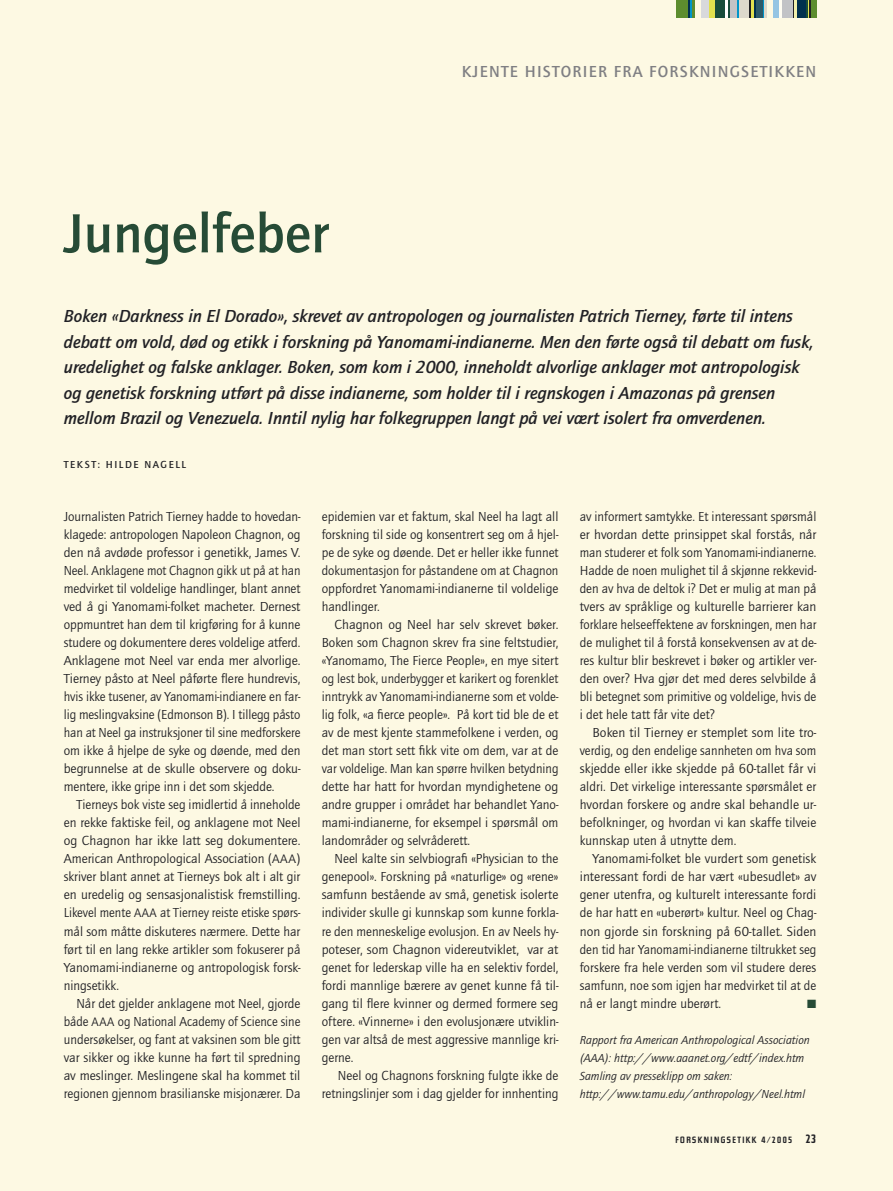
<style>
.page{position:relative;width:893px;height:1191px;background:#fdf9e3}
.page>*{position:absolute;margin:0;border:0;box-sizing:border-box;transform-origin:0 0}
.historie-tittel{font:700 57px "Quay Itc T";color:#264b36}
._05_ingress{font:italic 700 18px/25.5px "Quay Itc T";color:#212125}
.Kolumnetittel_høyre{font:700 16.5px "Quay Itc T";letter-spacing:.075em;color:#7f7f83}
._00_brød_innrykk{font:13.5px/18px "Quay Itc T";color:#212125;text-align:justify}
._00_brød{font:13.5px/18px "Quay Itc T";letter-spacing:-.005em;color:#212125;text-align:justify}
.kilde{font:italic 12px/18px "Quay Itc T";color:#212125}
._00_brød_innrykk-2{font:12px "Zapf Dingbats ITC";color:#264b36}
.byline{font:700 10.5px "Quay Itc T";letter-spacing:.15em;color:#212125}
.t1{font:700 9px "Steile Futura BQ";letter-spacing:.16em;color:#212125}
.s1{font-size:12.75px}
.s2{font-size:12px}
</style>
<div class="page">
<div style="left:811px;top:0;width:5px;height:17px;background:#5d8d2e"></div>
<svg style="left:806px;top:0;width:5px;height:17px"></svg>
<div style="left:797px;top:0;width:9px;height:17px;background:#00304e"></div>
<hr style="left:794px;top:0;width:3px;height:17px;background:#f0efac">
<svg style="left:792px;top:0;width:2px;height:17px"></svg>
<div style="left:782px;top:0;width:10px;height:17px;background:#c2c3c6"></div>
<hr style="left:779px;top:0;width:3px;height:17px;background:#fefcf1">
<div style="left:773px;top:0;width:6px;height:17px;background:#95c5e3"></div>
<hr style="left:764px;top:0;width:3px;height:17px;background:#ddd9cc">
<svg style="left:762px;top:0;width:2px;height:17px"></svg>
<div style="left:756px;top:0;width:6px;height:17px;background:#2d5a69"></div>
<hr style="left:753px;top:0;width:3px;height:17px;background:#00304e">
<hr style="left:750px;top:0;width:3px;height:17px;background:#e1e04f">
<svg style="left:749px;top:0;width:1px;height:17px"></svg>
<div style="left:738px;top:0;width:11px;height:17px;background:#ddd9cc"></div>
<svg style="left:737px;top:0;width:1px;height:17px"></svg>
<div style="left:729px;top:0;width:8px;height:17px;background:#c2c3c6"></div>
<svg style="left:728px;top:0;width:1px;height:17px"></svg>
<hr style="left:725px;top:0;width:3px;height:17px;background:#fff">
<div style="left:714px;top:0;width:11px;height:17px;background:#184c3b"></div>
<div style="left:708px;top:0;width:6px;height:17px;background:#e1e04f"></div>
<div style="left:701px;top:0;width:7px;height:17px;background:#d8d9db"></div>
<hr style="left:692px;top:0;width:3px;height:17px;background:#5d8d2e">
<svg style="left:690px;top:0;width:2px;height:17px"></svg>
<hr style="left:687px;top:0;width:3px;height:17px;background:#00304e">
<div style="left:676px;top:0;width:11px;height:17px;background:#5d8d2e"></div>
<p class="historie-tittel" style="left:64px;top:200px;width:266px">Jungelfeber</p>
<p class="Kolumnetittel_høyre" style="left:462px;top:61px;width:356px">KJENTE HISTORIER FRA FORSKNINGSETIKKEN</p>
<p class="_05_ingress" style="left:64px;top:303px;width:751px">Boken «Darkness in El Dorado», skrevet av antropologen og journalisten Patrich Tierney, førte til intens debatt om vold, død og etikk i forskning på Yanomami-indianerne. Men den førte også til debatt om fusk, uredelighet og falske anklager. Boken, som kom i 2000, inneholdt alvorlige anklager mot antropologisk og genetisk forskning utført på disse indianerne, som holder til i regnskogen i Amazonas på grensen mellom Brazil og Venezuela. Inntil nylig har folkegruppen langt på vei vært isolert fra omverdenen.</p>
<p class="byline" style="left:64px;top:458px;width:124px">TEKST: HILDE NAGELL</p>
<p class="_00_brød" style="left:64px;top:507px;width:238px">Journalisten Patrich Tierney hadde to hovedan&shy;klagede: antropologen Napoleon Chagnon, og den nå avdøde professor i genetikk, James V.<br>Neel. Anklagene mot Chagnon gikk ut på at han medvirket til voldelige handlinger, blant annet ved å gi Yanomami-folket macheter. Dernest oppmuntret han dem til krigføring for å kunne studere og dokumentere deres voldelige atferd.<br>Anklagene mot Neel var enda mer alvorlige.<br>Tierney påsto at Neel påførte flere hundrevis, hvis ikke tusener, av Yanomami-indianere en far&shy;lig meslingvaksine (Edmonson B). I tillegg påsto han at Neel ga instruksjoner til sine medforskere om ikke å hjelpe de syke og døende, med den begrunnelse at de skulle observere og doku&shy;mentere, ikke gripe inn i det som skjedde.</p>
<p class="_00_brød_innrykk" style="left:64px;top:795px;width:238px;text-indent:13px">Tierneys bok viste seg imidlertid å inneholde en rekke faktiske feil, og anklagene mot Neel og Chagnon har ikke latt seg dokumentere.<br>American Anthropological Association (<span class="s1">AAA</span>) skriver blant annet at Tierneys bok alt i alt gir en uredelig og sensasjonalistisk fremstilling.<br>Likevel mente <span class="s1">AAA</span> at Tierney reiste etiske spørs&shy;mål som måtte diskuteres nærmere. Dette har ført til en lang rekke artikler som fokuserer på Yanomami-indianerne og antropologisk forsk&shy;ningsetikk.</p>
<p class="_00_brød_innrykk" style="left:64px;top:993px;width:238px;text-indent:13px">Når det gjelder anklagene mot Neel, gjorde både <span class="s1">AAA</span> og National Academy of Science sine undersøkelser, og fant at vaksinen som ble gitt var sikker og ikke kunne ha ført til spredning av meslinger. Meslingene skal ha kommet til regionen gjennom brasilianske misjonærer. Da</p>
<p class="_00_brød_innrykk" style="left:322px;top:507px;width:238px">epidemien var et faktum, skal Neel ha lagt all forskning til side og konsentrert seg om å hjel&shy;pe de syke og døende. Det er heller ikke funnet dokumentasjon for påstandene om at Chagnon oppfordret Yanomami-indianerne til voldelige handlinger.</p>
<p class="_00_brød_innrykk" style="left:322px;top:615px;width:238px;text-indent:13px">Chagnon og Neel har selv skrevet bøker.<br>Boken som Chagnon skrev fra sine feltstudier, «Yanomamo, The Fierce People», en mye sitert og lest bok, underbygger et karikert og forenklet inntrykk av Yanomami-indianerne som et volde&shy;lig folk, «a fierce people». På kort tid ble de et av de mest kjente stammefolkene i verden, og det man stort sett fikk vite om dem, var at de var voldelige. Man kan spørre hvilken betydning dette har hatt for hvordan myndighetene og andre grupper i området har behandlet Yano&shy;mami-indianerne, for eksempel i spørsmål om landområder og selvråderett.</p>
<p class="_00_brød_innrykk" style="left:322px;top:849px;width:238px;text-indent:13px">Neel kalte sin selvbiografi «Physician to the genepool». Forskning på «naturlige» og «rene» samfunn bestående av små, genetisk isolerte individer skulle gi kunnskap som kunne forkla&shy;re den menneskelige evolusjon. En av Neels hy&shy;poteser, som Chagnon videreutviklet, var at genet for lederskap ville ha en selektiv fordel, fordi mannlige bærere av genet kunne få til&shy;gang til flere kvinner og dermed formere seg oftere. «Vinnerne» i den evolusjonære utviklin&shy;gen var altså de mest aggressive mannlige kri&shy;gerne.</p>
<p class="_00_brød_innrykk" style="left:322px;top:1065px;width:238px;text-align:right">Neel og Chagnons forskning fulgte ikke de retningslinjer som i dag gjelder for innhenting</p>
<p class="_00_brød_innrykk" style="left:580px;top:507px;width:238px">av informert samtykke. Et interessant spørsmål er hvordan dette prinsippet skal forstås, når man studerer et folk som Yanomami-indianerne.<br>Hadde de noen mulighet til å skjønne rekkevid&shy;den av hva de deltok i? Det er mulig at man på tvers av språklige og kulturelle barrierer kan forklare helseeffektene av forskningen, men har de mulighet til å forstå konsekvensen av at de&shy;res kultur blir beskrevet i bøker og artikler ver&shy;den over? Hva gjør det med deres selvbilde å bli betegnet som primitive og voldelige, hvis de i det hele tatt får vite det?</p>
<p class="_00_brød_innrykk" style="left:580px;top:723px;width:238px;text-indent:13px">Boken til Tierney er stemplet som lite tro&shy;verdig, og den endelige sannheten om hva som skjedde eller ikke skjedde på 60-tallet får vi aldri. Det virkelige interessante spørsmålet er hvordan forskere og andre skal behandle ur&shy;befolkninger, og hvordan vi kan skaffe tilveie kunnskap uten å utnytte dem.</p>
<p class="_00_brød_innrykk" style="left:580px;top:849px;width:238px;text-indent:13px">Yanomami-folket ble vurdert som genetisk interessant fordi de har vært «ubesudlet» av gener utenfra, og kulturelt interessante fordi de har hatt en «uberørt» kultur. Neel og Chag&shy;non gjorde sin forskning på 60-tallet. Siden den tid har Yanomami-indianerne tiltrukket seg forskere fra hele verden som vil studere deres samfunn, noe som igjen har medvirket til at de nå er langt mindre uberørt.</p>
<p class="_00_brød_innrykk-2" style="left:807px;top:997px;width:11px">■</p>
<p class="kilde" style="left:580px;top:1030px;width:232px">Rapport fra American Anthropological Association (AAA): http://www.aaanet.org/edtf/index.htm</p>
<p class="kilde" style="left:580px;top:1066px;width:154px">Samling av presseklipp om saken:</p>
<p class="kilde" style="left:580px;top:1084px;width:227px">http://www.tamu.edu/anthropology/Neel.html</p>
<p class="t1" style="left:675px;top:1134px;width:142px">FORSKNINGSETIKK 4/2005 <span class="s2">23</span></p>
</div>
